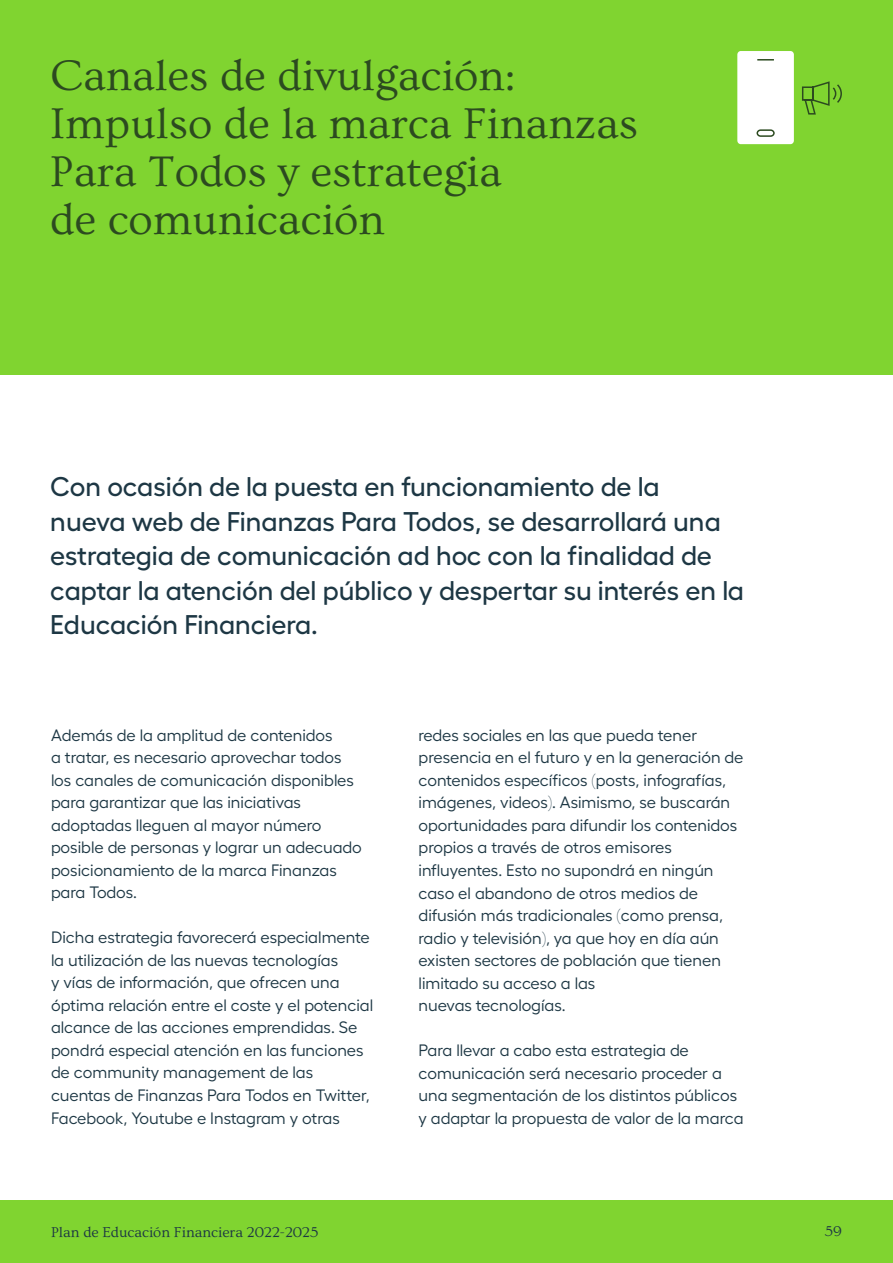
<style>
.page{position:relative;width:893px;height:1263px;background:#fff}
.page>*{position:absolute;margin:0;border:0;box-sizing:border-box;transform-origin:0 0}
.t1{font:45px/48px "Ovo";color:#2c4a20}
.t2{font:500 27px/34.5px "Hellix";color:#1d3744}
.t3{font:16.5px/22.5px "Hellix";color:#1d3744}
.t4{font:15px "Ovo";color:#1d3744}
</style>
<div class="page">
<div style="left:0;top:1200px;width:893px;height:63px;background:#80d430"></div>
<div style="left:0;top:0;width:893px;height:374px;background:#80d430"></div>
<div style="left:737px;top:51px;width:57px;height:93px;background:#fff;border-radius:3px"></div>
<svg style="left:756px;top:59px;width:19px;height:78px"></svg>
<svg style="left:802px;top:81px;width:40px;height:34px"></svg>
<h1 class="t1" style="left:50px;top:52px;width:589px">Canales de divulgación:<br>Impulso de la marca Finanzas<br>Para Todos y estrategia<br>de comunicación</h1>
<h2 class="t2" style="left:50px;top:467px;width:695px">Con ocasión de la puesta en funcionamiento de la<br>nueva web de Finanzas Para Todos, se desarrollará una estrategia de comunicación ad hoc con la finalidad de captar la atención del público y despertar su interés en la Educación Financiera.</h2>
<p class="t3" style="left:51px;top:722px;width:312px">Además de la amplitud de contenidos<br>a tratar, es necesario aprovechar todos los canales de comunicación disponibles para garantizar que las iniciativas adoptadas lleguen al mayor número posible de personas y lograr un adecuado posicionamiento de la marca Finanzas para Todos.</p>
<p class="t3" style="left:51px;top:925px;width:324px">Dicha estrategia favorecerá especialmente la utilización de las nuevas tecnologías<br>y vías de información, que ofrecen una óptima relación entre el coste y el potencial alcance de las acciones emprendidas. Se pondrá especial atención en las funciones de community management de las cuentas de Finanzas Para Todos en Twitter, Facebook, Youtube e Instagram y otras</p>
<p class="t3" style="left:418px;top:722px;width:326px">redes sociales en las que pueda tener presencia en el futuro y en la generación de contenidos específicos (posts, infografías, imágenes, videos). Asimismo, se buscarán oportunidades para difundir los contenidos propios a través de otros emisores influyentes. Esto no supondrá en ningún caso el abandono de otros medios de difusión más tradicionales (como prensa, radio y televisión), ya que hoy en día aún existen sectores de población que tienen limitado su acceso a las<br>nuevas tecnologías.</p>
<p class="t3" style="left:418px;top:1037px;width:327px">Para llevar a cabo esta estrategia de comunicación será necesario proceder a una segmentación de los distintos públicos y adaptar la propuesta de valor de la marca</p>
<p class="t4" style="left:51px;top:1223px;width:269px">Plan de Educación Financiera 2022-2025</p>
<p class="t4" style="left:825px;top:1223px;width:19px">59</p>
</div>
